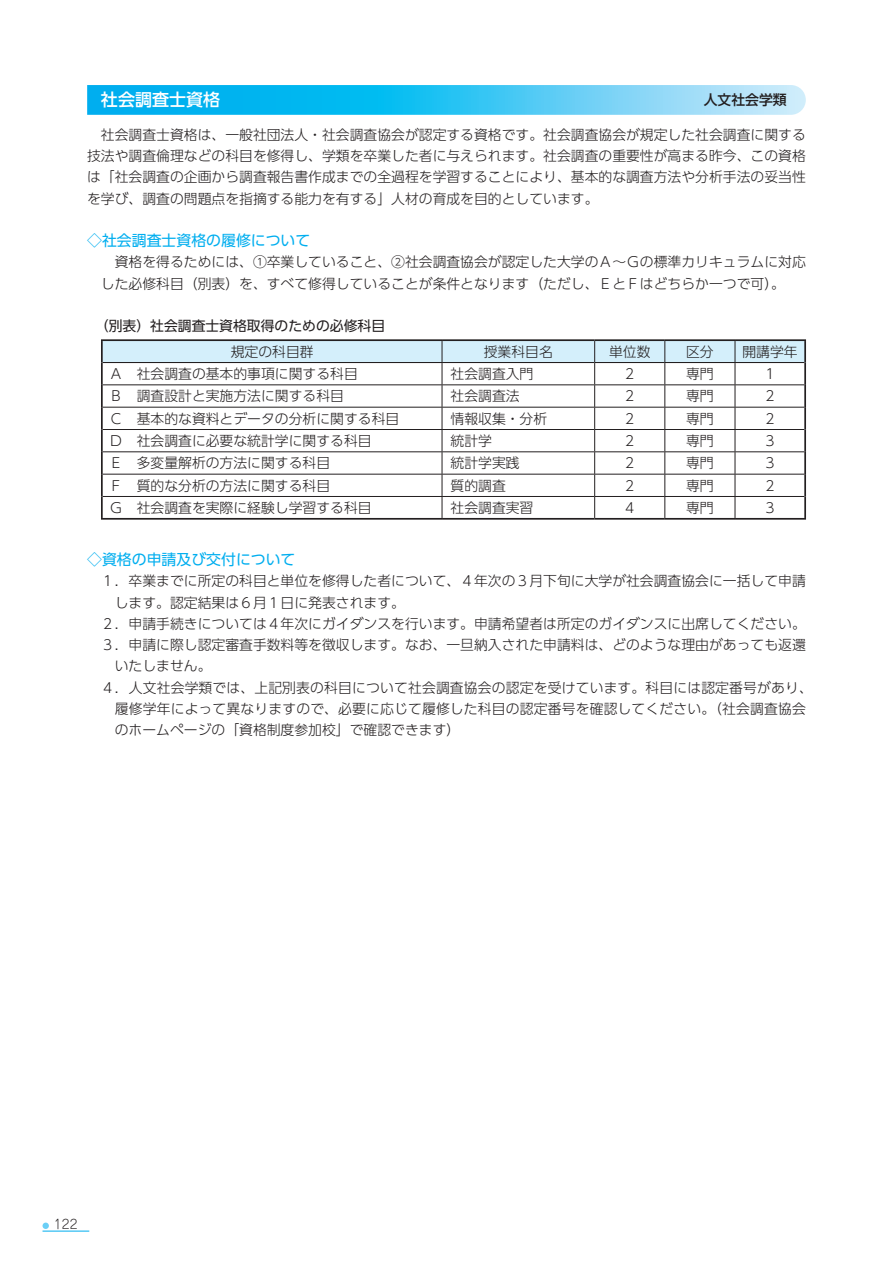
<style>
.page{position:relative;width:893px;height:1263px;background:#fff}
.page>*{position:absolute;margin:0;border:0;box-sizing:border-box;transform-origin:0 0}
.t1{font:500 16.95px "UD Shin Go Pro";color:#fff}
.t2{font:14.85px "UD Shin Go Pro";color:#00aeef}
.t3{font:300 13.8px/21.3px "UD Shin Go Pro";color:#231f20;text-align:justify}
.t4{font:13.8px "UD Shin Go Pro";color:#231f20}
.t5{font:500 13.8px "UD Shin Go Pro";color:#231f20}
.t6{font:300 12.75px "Jun 101 Pro";color:#231f20}
</style>
<div class="page">
<hr style="left:43px;top:1231px;width:46px;height:1px;background:#00aeef">
<div style="left:43px;top:1222px;width:6px;height:7px;background:#6bcff6;border-radius:50%"></div>
<hr style="left:101px;top:339px;width:341px;height:2px;background:#231f20">
<hr style="left:101px;top:341px;width:2px;height:21px;background:#231f20">
<hr style="left:442px;top:339px;width:153px;height:2px;background:#231f20">
<hr style="left:595px;top:339px;width:70px;height:2px;background:#231f20">
<hr style="left:665px;top:339px;width:70px;height:2px;background:#231f20">
<hr style="left:735px;top:339px;width:71px;height:2px;background:#231f20">
<hr style="left:804px;top:341px;width:2px;height:21px;background:#231f20">
<hr style="left:101px;top:362px;width:2px;height:23px;background:#231f20">
<hr style="left:804px;top:362px;width:2px;height:23px;background:#231f20">
<hr style="left:101px;top:385px;width:2px;height:22px;background:#231f20">
<hr style="left:804px;top:385px;width:2px;height:22px;background:#231f20">
<hr style="left:101px;top:407px;width:2px;height:22px;background:#231f20">
<hr style="left:804px;top:407px;width:2px;height:22px;background:#231f20">
<hr style="left:101px;top:429px;width:2px;height:23px;background:#231f20">
<hr style="left:804px;top:429px;width:2px;height:23px;background:#231f20">
<hr style="left:101px;top:452px;width:2px;height:22px;background:#231f20">
<hr style="left:804px;top:452px;width:2px;height:22px;background:#231f20">
<hr style="left:101px;top:474px;width:2px;height:22px;background:#231f20">
<hr style="left:804px;top:474px;width:2px;height:22px;background:#231f20">
<hr style="left:101px;top:496px;width:2px;height:22px;background:#231f20">
<hr style="left:804px;top:496px;width:2px;height:22px;background:#231f20">
<hr style="left:101px;top:518px;width:341px;height:2px;background:#231f20">
<hr style="left:442px;top:518px;width:153px;height:2px;background:#231f20">
<hr style="left:595px;top:518px;width:70px;height:2px;background:#231f20">
<hr style="left:665px;top:518px;width:70px;height:2px;background:#231f20">
<hr style="left:735px;top:518px;width:71px;height:2px;background:#231f20">
<svg style="left:102px;top:340px;width:703px;height:178px"></svg>
<hr style="left:103px;top:362px;width:339px;height:1px;background:#231f20">
<hr style="left:442px;top:362px;width:153px;height:1px;background:#231f20">
<hr style="left:595px;top:362px;width:70px;height:1px;background:#231f20">
<hr style="left:665px;top:362px;width:70px;height:1px;background:#231f20">
<hr style="left:735px;top:362px;width:69px;height:1px;background:#231f20">
<svg style="left:87px;top:85px;width:719px;height:30px;background:#42c6f3"></svg>
<p class="t1" style="left:101px;top:86px;width:121px">社会調査士資格</p>
<p class="t5" style="left:704px;top:89px;width:84px">人文社会学類</p>
<p class="t3" style="left:87px;top:123px;width:720px">　社会調査士資格は、一般社団法人・社会調査協会が認定する資格です。社会調査協会が規定した社会調査に関する技法や調査倫理などの科目を修得し、学類を卒業した者に与えられます。社会調査の重要性が高まる昨今、この資格は「社会調査の企画から調査報告書作成までの全過程を学習することにより、基本的な調査方法や分析手法の妥当性を学び、調査の問題点を指摘する能力を有する」人材の育成を目的としています。</p>
<p class="t2" style="left:87px;top:229px;width:225px">◇社会調査士資格の履修について</p>
<p class="t3" style="left:101px;top:251px;width:706px">　資格を得るためには、①卒業していること、②社会調査協会が認定した大学のＡ〜Ｇの標準カリキュラムに対応した必修科目（別表）を、すべて修得していることが条件となります（ただし、ＥとＦはどちらか一つで可）。</p>
<p class="t4" style="left:95px;top:315px;width:292px">（別表）社会調査士資格取得のための必修科目</p>
<p class="t3" style="left:231px;top:340px;width:84px">規定の科目群</p>
<p class="t3" style="left:484px;top:340px;width:71px">授業科目名</p>
<p class="t3" style="left:609px;top:340px;width:43px">単位数</p>
<p class="t3" style="left:686px;top:340px;width:29px">区分</p>
<p class="t3" style="left:742px;top:340px;width:57px">開講学年</p>
<p class="t3" style="left:109px;top:363px;width:250px">Ａ　社会調査の基本的事項に関する科目</p>
<p class="t3" style="left:451px;top:363px;width:84px">社会調査入門</p>
<p class="t3" style="left:625px;top:363px;width:11px">2</p>
<p class="t3" style="left:686px;top:363px;width:29px">専門</p>
<p class="t3" style="left:765px;top:363px;width:11px">1</p>
<p class="t3" style="left:109px;top:385px;width:236px">Ｂ　調査設計と実施方法に関する科目</p>
<p class="t3" style="left:451px;top:385px;width:71px">社会調査法</p>
<p class="t3" style="left:625px;top:385px;width:11px">2</p>
<p class="t3" style="left:686px;top:385px;width:29px">専門</p>
<p class="t3" style="left:765px;top:385px;width:11px">2</p>
<p class="t3" style="left:109px;top:407px;width:292px">Ｃ　基本的な資料とデータの分析に関する科目</p>
<p class="t3" style="left:451px;top:407px;width:98px">情報収集・分析</p>
<p class="t3" style="left:625px;top:407px;width:11px">2</p>
<p class="t3" style="left:686px;top:407px;width:29px">専門</p>
<p class="t3" style="left:765px;top:407px;width:11px">2</p>
<p class="t3" style="left:109px;top:429px;width:264px">Ｄ　社会調査に必要な統計学に関する科目</p>
<p class="t3" style="left:451px;top:429px;width:43px">統計学</p>
<p class="t3" style="left:625px;top:429px;width:11px">2</p>
<p class="t3" style="left:686px;top:429px;width:29px">専門</p>
<p class="t3" style="left:765px;top:429px;width:11px">3</p>
<p class="t3" style="left:109px;top:452px;width:223px">Ｅ　多変量解析の方法に関する科目</p>
<p class="t3" style="left:451px;top:452px;width:71px">統計学実践</p>
<p class="t3" style="left:625px;top:452px;width:11px">2</p>
<p class="t3" style="left:686px;top:452px;width:29px">専門</p>
<p class="t3" style="left:765px;top:452px;width:11px">3</p>
<p class="t3" style="left:109px;top:474px;width:223px">Ｆ　質的な分析の方法に関する科目</p>
<p class="t3" style="left:451px;top:474px;width:57px">質的調査</p>
<p class="t3" style="left:625px;top:474px;width:11px">2</p>
<p class="t3" style="left:686px;top:474px;width:29px">専門</p>
<p class="t3" style="left:765px;top:474px;width:11px">2</p>
<p class="t3" style="left:109px;top:496px;width:264px">Ｇ　社会調査を実際に経験し学習する科目</p>
<p class="t3" style="left:451px;top:496px;width:84px">社会調査実習</p>
<p class="t3" style="left:625px;top:496px;width:11px">4</p>
<p class="t3" style="left:686px;top:496px;width:29px">専門</p>
<p class="t3" style="left:765px;top:496px;width:11px">3</p>
<p class="t2" style="left:87px;top:548px;width:210px">◇資格の申請及び交付について</p>
<p class="t3" style="left:101px;top:570px;width:706px">１．卒業までに所定の科目と単位を修得した者について、４年次の３月下旬に大学が社会調査協会に一括して申請</p>
<p class="t3" style="left:115px;top:591px;width:292px">します。認定結果は６月１日に発表されます。</p>
<p class="t3" style="left:101px;top:612px;width:706px">２．申請手続きについては４年次にガイダンスを行います。申請希望者は所定のガイダンスに出席してください。</p>
<p class="t3" style="left:101px;top:634px;width:706px">３．申請に際し認定審査手数料等を徴収します。なお、一旦納入された申請料は、どのような理由があっても返還</p>
<p class="t3" style="left:115px;top:655px;width:98px">いたしません。</p>
<p class="t3" style="left:101px;top:676px;width:713px">４．人文社会学類では、上記別表の科目について社会調査協会の認定を受けています。科目には認定番号があり、</p>
<p class="t3" style="left:115px;top:697px;width:693px">履修学年によって異なりますので、必要に応じて履修した科目の認定番号を確認してください。（社会調査協会</p>
<p class="t3" style="left:115px;top:719px;width:347px">のホームページの「資格制度参加校」で確認できます）</p>
<p class="t6" style="left:54px;top:1213px;width:26px">122</p>
</div>
